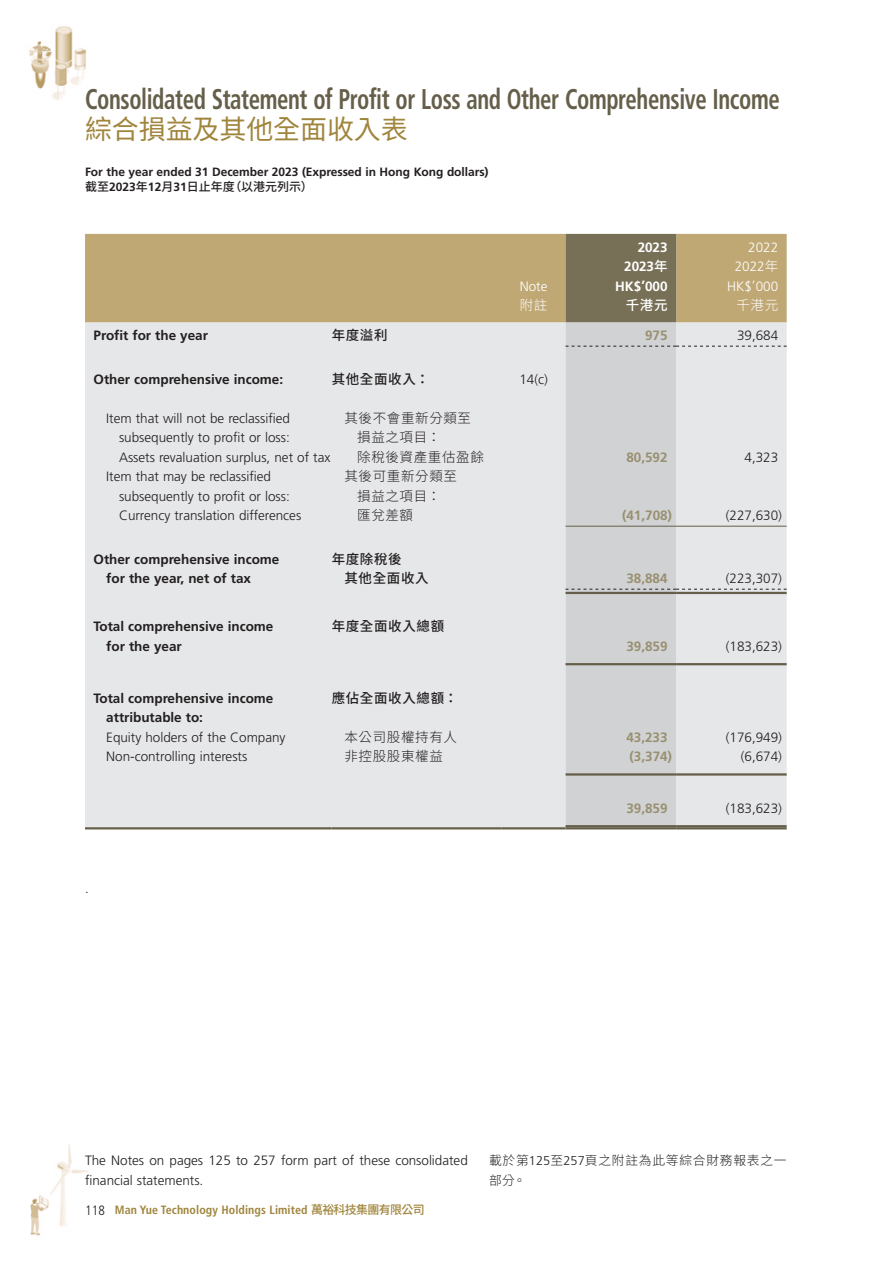
<style>
.page{position:relative;width:893px;height:1263px;background:#fff}
.page>*{position:absolute;margin:0;border:0;box-sizing:border-box;transform-origin:0 0}
.t1{font:700 condensed 28.5px "Frutiger LT Std";letter-spacing:-.02em;color:#655f4a;scale:.8 1}
.t2{font:27px "Source Han Sans TC";letter-spacing:-.005em;color:#a0853d}
.Body_Text{font:300 13.5px/19.5px "Frutiger LT Std";color:#231f20}
.Body_Text-2{font:700 13.5px/19.5px "Frutiger LT Std";color:#231f20}
.Body_Text-3{font:300 13.5px/19.5px "Source Han Sans TC";letter-spacing:.05em;color:#231f20}
.Body_Text-4{font:700 13.5px "Frutiger LT Std";color:#999071}
.Body_Text-5{font:500 13.5px/19.5px "Source Han Sans TC";letter-spacing:.05em;color:#231f20}
.Body_Text-6{font:300 13.5px "Frutiger LT Std";color:#fff}
.Body_Text-7{font:700 13.5px "Frutiger LT Std";color:#fff}
.Body_Text-8{font:300 13.5px "Source Han Sans TC";color:#fff}
.Body_Text-9{font:500 13.5px "Source Han Sans TC";color:#fff}
.C_Body_Text{font:300 12.75px/19.5px "Source Han Sans TC";letter-spacing:.06em;color:#231f20}
.t3{font:700 12px "Frutiger LT Std";letter-spacing:-.005em;color:#231f20}
.t4{font:700 condensed 12px "Frutiger LT Std";letter-spacing:.005em;color:#a0853d}
.t5{font:500 12px "Source Han Sans TC";letter-spacing:.005em;color:#231f20}
.s1{font-family:"Frutiger LT Std";font-weight:700}
.s2{font-family:"Source Han Sans TC";font-weight:500}
.s3{font-family:"Source Han Sans TC"}
.s4{font-family:"Frutiger LT Std"}
.s5{font-weight:300;font-size:13.5px;color:#231f20}
.s6{font-family:"Source Han Sans TC";font-weight:500;font-stretch:normal}
</style>
<div class="page">
<div style="left:85px;top:234px;width:702px;height:88px;background:#c0a875"></div>
<div style="left:566px;top:234px;width:110px;height:88px;background:#777057"></div>
<div style="left:85px;top:322px;width:702px;height:505px;background:#e6e7e9"></div>
<div style="left:566px;top:322px;width:110px;height:503px;background:#d1d2d4"></div>
<svg style="left:566px;top:346px;width:221px;height:1px"></svg>
<hr style="left:566px;top:526px;width:110px;height:1px;background:#655f4a">
<hr style="left:676px;top:526px;width:111px;height:1px;background:#655f4a">
<svg style="left:566px;top:589px;width:221px;height:1px"></svg>
<hr style="left:566px;top:592px;width:110px;height:2px;background:#655f4a">
<hr style="left:676px;top:592px;width:111px;height:2px;background:#655f4a">
<hr style="left:566px;top:663px;width:110px;height:2px;background:#655f4a">
<hr style="left:676px;top:663px;width:111px;height:2px;background:#655f4a">
<hr style="left:566px;top:773px;width:110px;height:3px;background:#655f4a">
<hr style="left:676px;top:773px;width:111px;height:3px;background:#655f4a">
<hr style="left:566px;top:825px;width:110px;height:2px;background:#655f4a">
<hr style="left:676px;top:825px;width:111px;height:2px;background:#655f4a">
<hr style="left:85px;top:827px;width:247px;height:2px;background:#655f4a">
<hr style="left:332px;top:827px;width:170px;height:2px;background:#655f4a">
<hr style="left:502px;top:827px;width:64px;height:2px;background:#655f4a">
<hr style="left:566px;top:827px;width:110px;height:2px;background:#655f4a">
<hr style="left:676px;top:827px;width:111px;height:2px;background:#655f4a">
<h1 class="t1" style="left:85px;top:82px;width:870px">Consolidated Statement of Profit or Loss and Other Comprehensive Income</h1>
<h2 class="t2" style="left:85px;top:114px;width:324px">綜合損益及其他全面收入表</h2>
<p class="t3" style="left:85px;top:164px;width:405px">For the year ended 31 December 2023 (Expressed in Hong Kong dollars)</p>
<p class="t5" style="left:85px;top:180px;width:229px">截至<span class="s1">2023</span>年<span class="s1">12</span>月<span class="s1">31</span>日止年度（以港元列示）</p>
<p class="Body_Text-7" style="left:638px;top:239px;width:31px">2023</p>
<p class="Body_Text-6" style="left:748px;top:239px;width:31px">2022</p>
<p class="Body_Text-7" style="left:624px;top:259px;width:45px">2023<span class="s2">年</span></p>
<p class="Body_Text-6" style="left:735px;top:259px;width:45px">2022<span class="s3">年</span></p>
<p class="Body_Text-6" style="left:520px;top:278px;width:29px">Note</p>
<p class="Body_Text-7" style="left:615px;top:278px;width:54px">HK$’000</p>
<p class="Body_Text-6" style="left:727px;top:278px;width:52px">HK$’000</p>
<p class="Body_Text-8" style="left:520px;top:298px;width:29px">附註</p>
<p class="Body_Text-9" style="left:626px;top:298px;width:43px">千港元</p>
<p class="Body_Text-8" style="left:736px;top:298px;width:43px">千港元</p>
<p class="Body_Text-2" style="left:94px;top:326px;width:116px">Profit for the year</p>
<p class="Body_Text-5" style="left:332px;top:326px;width:57px">年度溢利</p>
<p class="Body_Text-4" style="left:645px;top:328px;width:24px">975</p>
<p class="Body_Text" style="left:737px;top:326px;width:43px">39,684</p>
<p class="Body_Text-2" style="left:94px;top:369px;width:191px">Other comprehensive income:</p>
<p class="Body_Text-5" style="left:332px;top:369px;width:99px">其他全面收入：</p>
<p class="Body_Text" style="left:519px;top:370px;width:30px">14(c)</p>
<p class="Body_Text" style="left:106px;top:409px;width:185px;text-align:right">Item that will not be reclassified subsequently to profit or loss:</p>
<p class="Body_Text-3" style="left:357px;top:408px;width:115px;text-indent:-13px">其後不會重新分類至損益之項目：</p>
<p class="Body_Text" style="left:119px;top:448px;width:213px">Assets revaluation surplus, net of tax</p>
<p class="Body_Text-3" style="left:357px;top:447px;width:128px">除稅後資產重估盈餘</p>
<p class="Body_Text-4" style="left:626px;top:449px;width:43px">80,592</p>
<p class="Body_Text" style="left:744px;top:448px;width:35px">4,323</p>
<p class="Body_Text" style="left:119px;top:467px;width:172px;text-indent:-13px">Item that may be reclassified subsequently to profit or loss:</p>
<p class="Body_Text-3" style="left:344px;top:467px;width:114px;text-align:center">其後可重新分類至損益之項目：</p>
<p class="Body_Text" style="left:119px;top:506px;width:184px">Currency translation differences</p>
<p class="Body_Text-3" style="left:357px;top:506px;width:57px">匯兌差額</p>
<p class="Body_Text-4" style="left:622px;top:508px;width:52px">(41,708)</p>
<p class="Body_Text" style="left:726px;top:506px;width:58px">(227,630)</p>
<p class="Body_Text-2" style="left:106px;top:549px;width:175px;text-indent:-13px">Other comprehensive income for the year, net of tax</p>
<p class="Body_Text-5" style="left:344px;top:549px;width:86px;text-indent:-13px">年度除稅後<br>其他全面收入</p>
<p class="Body_Text-4" style="left:626px;top:571px;width:43px">38,884</p>
<p class="Body_Text" style="left:726px;top:569px;width:58px">(223,307)</p>
<p class="Body_Text-2" style="left:106px;top:617px;width:169px;text-indent:-13px">Total comprehensive income for the year</p>
<p class="Body_Text-5" style="left:332px;top:617px;width:114px">年度全面收入總額</p>
<p class="Body_Text-4" style="left:626px;top:638px;width:43px">39,859</p>
<p class="Body_Text" style="left:726px;top:637px;width:58px">(183,623)</p>
<p class="Body_Text-2" style="left:106px;top:688px;width:169px;text-indent:-13px">Total comprehensive income attributable to:</p>
<p class="Body_Text-5" style="left:332px;top:688px;width:128px">應佔全面收入總額：</p>
<p class="Body_Text" style="left:106px;top:727px;width:181px">Equity holders of the Company</p>
<p class="Body_Text-3" style="left:344px;top:727px;width:114px">本公司股權持有人</p>
<p class="Body_Text-4" style="left:626px;top:729px;width:43px">43,233</p>
<p class="Body_Text" style="left:726px;top:727px;width:58px">(176,949)</p>
<p class="Body_Text" style="left:106px;top:747px;width:143px">Non-controlling interests</p>
<p class="Body_Text-3" style="left:344px;top:747px;width:100px">非控股股東權益</p>
<p class="Body_Text-4" style="left:629px;top:749px;width:44px">(3,374)</p>
<p class="Body_Text" style="left:741px;top:747px;width:43px">(6,674)</p>
<p class="Body_Text-4" style="left:626px;top:800px;width:43px">39,859</p>
<p class="Body_Text" style="left:726px;top:799px;width:58px">(183,623)</p>
<p class="Body_Text" style="left:85px;top:879px;width:5px">.</p>
<p class="Body_Text" style="left:85px;top:1151px;width:384px">The Notes on pages 125 to 257 form part of these consolidated financial statements.</p>
<p class="C_Body_Text" style="left:489px;top:1151px;width:299px">載於第<span class="s4">125</span>至<span class="s4">257</span>頁之附註為此等綜合財務報表之一部分。</p>
<p class="t4" style="left:85px;top:1202px;width:341px"><span class="s5">118</span> Man Yue Technology Holdings Limited <span class="s6">萬裕科技集團有限公司</span></p>
</div>
